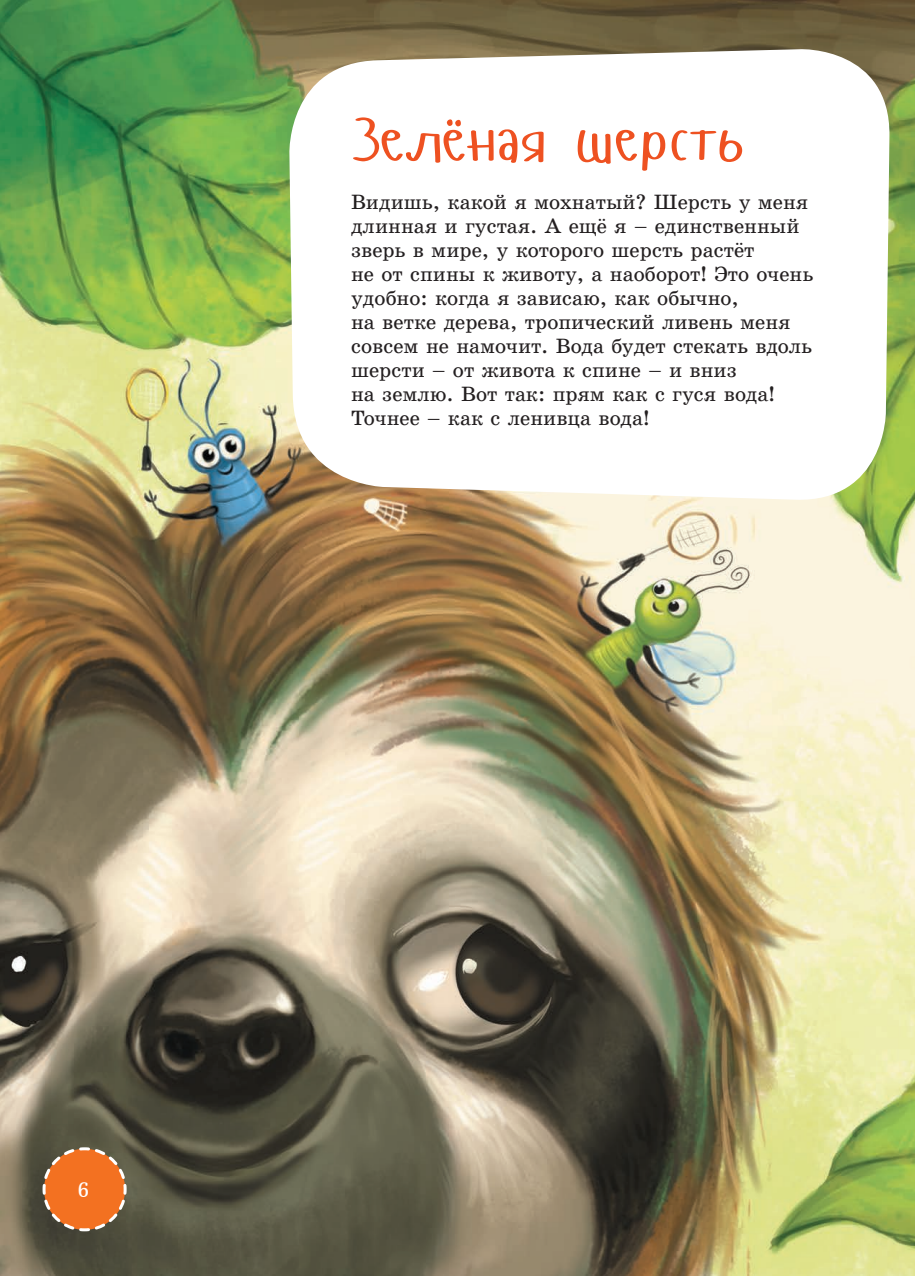
<style>
.page{position:relative;width:915px;height:1276px;background:#fff}
.page>*{position:absolute;margin:0;border:0;box-sizing:border-box;transform-origin:0 0}
.t1{font:63px "Hangyaboly";color:#ee5121}
.t2{font:21px/24px "School";color:#231f20}
.t3{font:21px "Marmelad";color:#fff}
</style>
<div class="page">
<img style="left:0;top:0;width:914px;height:1276px">
<svg style="left:288px;top:47px;width:602px;height:455px"></svg>
<svg style="left:41px;top:1145px;width:87px;height:87px;background:#c57037"></svg>
<h1 class="t1" style="left:351px;top:114px;width:394px">Зелёная шерсть</h1>
<p class="t2" style="left:351px;top:191px;width:463px">Видишь, какой я мохнатый? Шерсть у меня длинная и густая. А ещё я – единственный зверь в мире, у которого шерсть растёт<br>не от спины к животу, а наоборот! Это очень удобно: когда я зависаю, как обычно,<br>на ветке дерева, тропический ливень меня совсем не намочит. Вода будет стекать вдоль шерсти – от живота к спине – и вниз<br>на землю. Вот так: прям как с гуся вода!<br>Точнее – как с ленивца вода!</p>
<p class="t3" style="left:78px;top:1176px;width:13px">6</p>
</div>
